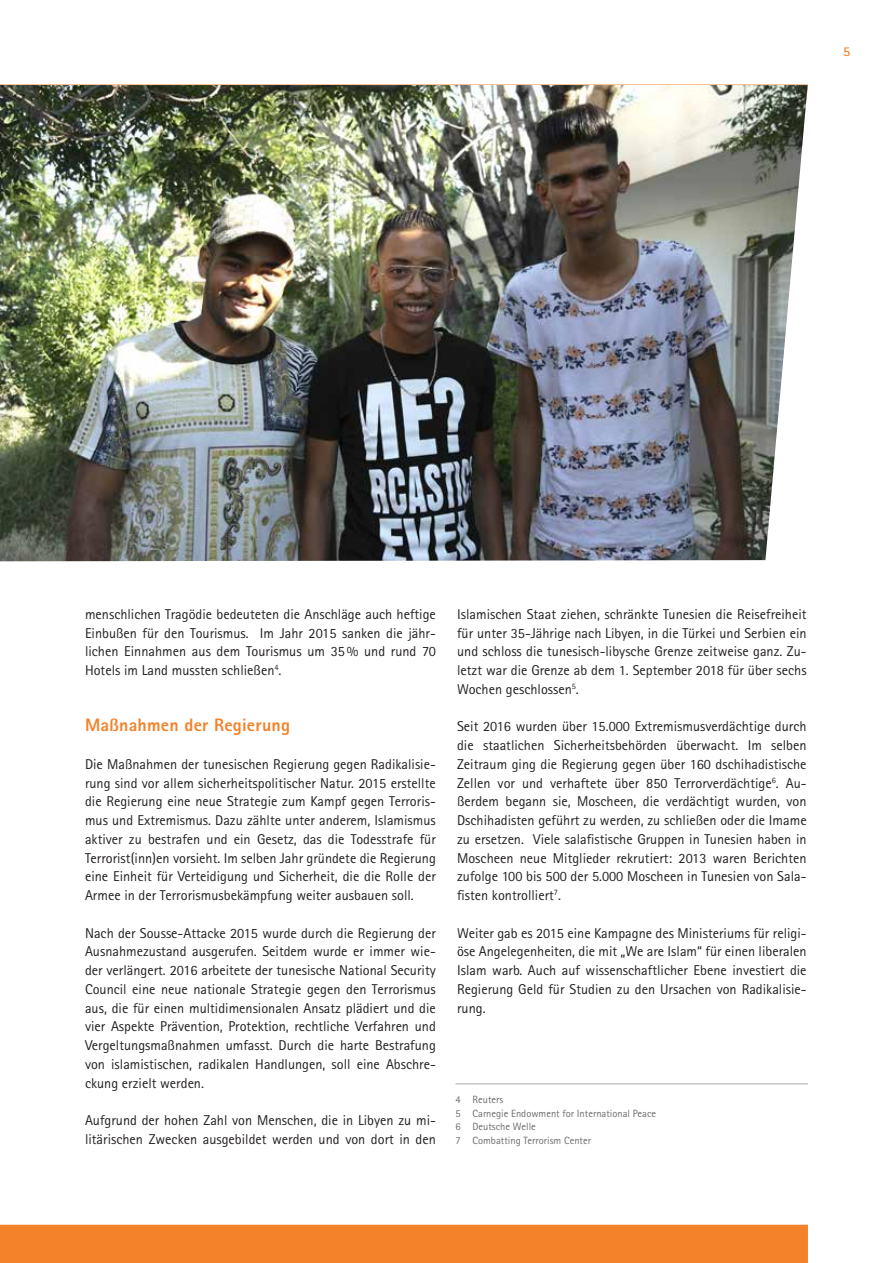
<style>
.page{position:relative;width:893px;height:1263px;background:#fff}
.page>*{position:absolute;margin:0;border:0;box-sizing:border-box;transform-origin:0 0}
.t1{font:800 18px "Rotis Sans Serif Pro";letter-spacing:.01em;color:#f4822b}
.t2{font:14.25px/18.8px "Rotis Sans Serif Pro";color:#231f20;text-align:justify}
.t3{font:700 13.5px "Rotis Sans Serif Pro";color:#f4822b}
.t4{font:10.5px/13.5px "Rotis Sans Serif Pro";color:#6c6d70}
</style>
<div class="page">
<div style="left:0;top:1225px;width:808px;height:38px;background:#f4822b"></div>
<img style="left:0;top:85px;width:808px;height:476px">
<hr style="left:455px;top:1083px;width:353px;height:1px;background:#a8a9ad">
<p class="t3" style="left:843px;top:43px;width:9px">5</p>
<p class="t2" style="left:85px;top:605px;width:352px">menschlichen Tragödie bedeuteten die Anschläge auch heftige Einbußen für den Tourismus. Im Jahr 2015 sanken die jähr&shy;lichen Einnahmen aus dem Tourismus um 35% und rund 70<br>Hotels im Land mussten schließen<sup>4</sup>.</p>
<p class="t1" style="left:85px;top:714px;width:206px">Maßnahmen der Regierung</p>
<p class="t2" style="left:85px;top:755px;width:352px">Die Maßnahmen der tunesischen Regierung gegen Radikalisie&shy;rung sind vor allem sicherheitspolitischer Natur. 2015 erstellte die Regierung eine neue Strategie zum Kampf gegen Terroris&shy;mus und Extremismus. Dazu zählte unter anderem, Islamismus aktiver zu bestrafen und ein Gesetz, das die Todesstrafe für Terrorist(inn)en vorsieht. Im selben Jahr gründete die Regierung eine Einheit für Verteidigung und Sicherheit, die die Rolle der Armee in der Terrorismusbekämpfung weiter ausbauen soll.</p>
<p class="t2" style="left:85px;top:923px;width:352px">Nach der Sousse-Attacke 2015 wurde durch die Regierung der Ausnahmezustand ausgerufen. Seitdem wurde er immer wie&shy;der verlängert. 2016 arbeitete der tunesische National Security Council eine neue nationale Strategie gegen den Terrorismus aus, die für einen multidimensionalen Ansatz plädiert und die vier Aspekte Prävention, Protektion, rechtliche Verfahren und Vergeltungsmaßnahmen umfasst. Durch die harte Bestrafung von islamistischen, radikalen Handlungen, soll eine Abschre&shy;ckung erzielt werden.</p>
<p class="t2" style="left:85px;top:1111px;width:352px">Aufgrund der hohen Zahl von Menschen, die in Libyen zu mi&shy;litärischen Zwecken ausgebildet werden und von dort in den</p>
<p class="t2" style="left:457px;top:605px;width:351px">Islamischen Staat ziehen, schränkte Tunesien die Reisefreiheit für unter 35-Jährige nach Libyen, in die Türkei und Serbien ein und schloss die tunesisch-libysche Grenze zeitweise ganz. Zu&shy;letzt war die Grenze ab dem 1. September 2018 für über sechs Wochen geschlossen<sup>5</sup>.</p>
<p class="t2" style="left:457px;top:717px;width:351px">Seit 2016 wurden über 15.000 Extremismusverdächtige durch die staatlichen Sicherheitsbehörden überwacht. Im selben Zeitraum ging die Regierung gegen über 160 dschihadistische Zellen vor und verhaftete über 850 Terrorverdächtige<sup>6</sup>. Au&shy;ßerdem begann sie, Moscheen, die verdächtigt wurden, von Dschihadisten geführt zu werden, zu schließen oder die Imame zu ersetzen. Viele salafistische Gruppen in Tunesien haben in Moscheen neue Mitglieder rekrutiert: 2013 waren Berichten zufolge 100 bis 500 der 5.000 Moscheen in Tunesien von Sala&shy;fisten kontrolliert<sup>7</sup>.</p>
<p class="t2" style="left:457px;top:923px;width:351px">Weiter gab es 2015 eine Kampagne des Ministeriums für religi&shy;öse Angelegenheiten, die mit „We are Islam“ für einen liberalen Islam warb. Auch auf wissenschaftlicher Ebene investiert die Regierung Geld für Studien zu den Ursachen von Radikalisie&shy;rung.</p>
<p class="t4" style="left:455px;top:1093px;width:202px">4 Reuters<br>5 Carnegie Endowment for International Peace<br>6 Deutsche Welle<br>7 Combatting Terrorism Center</p>
</div>
